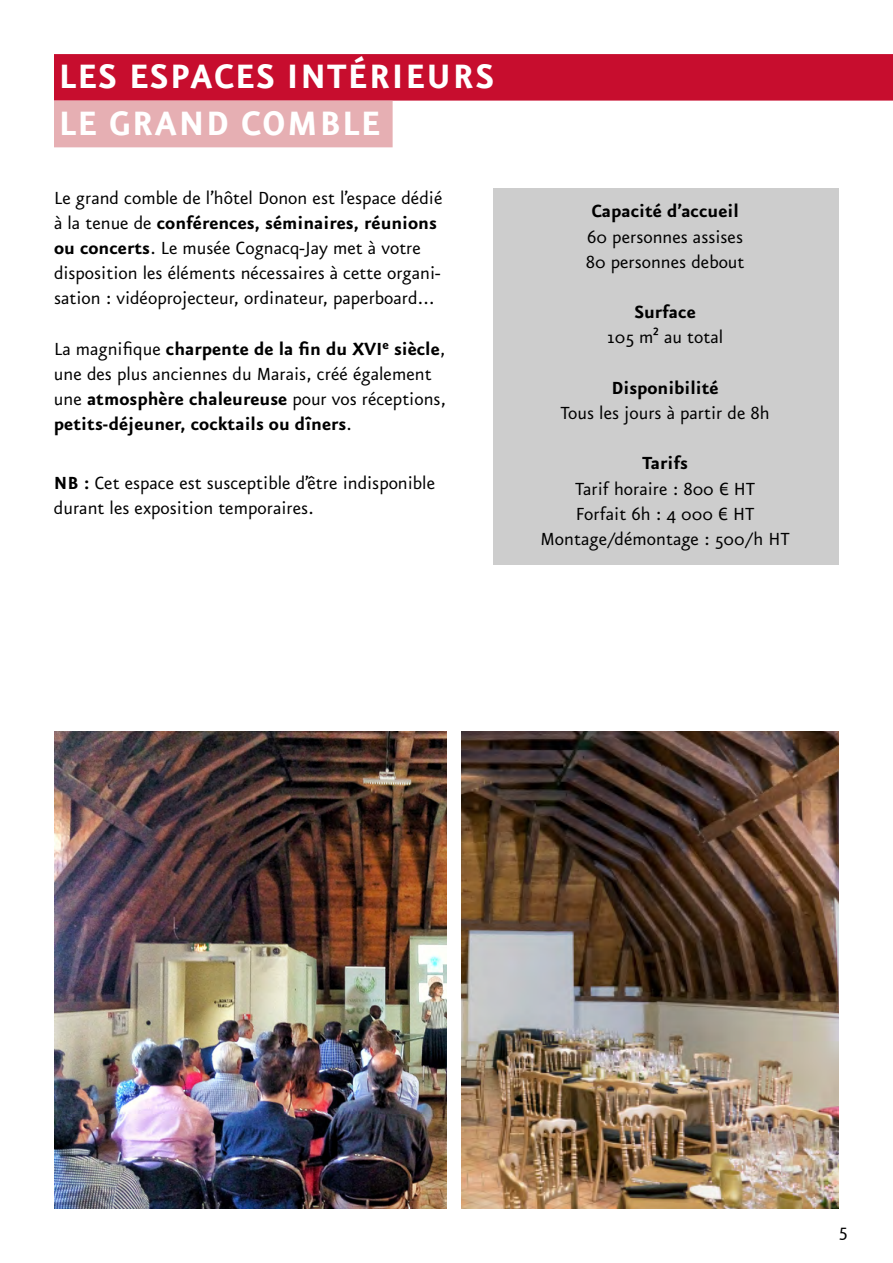
<style>
.page{position:relative;width:893px;height:1263px;background:#fff}
.page>*{position:absolute;margin:0;border:0;box-sizing:border-box;transform-origin:0 0}
.t1{font:700 40.5px/46.8px "Eureka Sans Pro";letter-spacing:.03em;color:#fff}
.t2{font:21px/25.2px "Eureka Sans Pro";color:#000}
.t3{font:700 21px/25.2px "Eureka Sans Pro";color:#000}
.s1{font-weight:700}
.s2{font-weight:400}
</style>
<div class="page">
<img style="left:462px;top:731px;width:377px;height:478px">
<div style="left:493px;top:188px;width:346px;height:376px;background:#cdcdcd"></div>
<img style="left:54px;top:731px;width:392px;height:478px">
<div style="left:54px;top:54px;width:839px;height:47px;background:#c70d2e"></div>
<div style="left:54px;top:101px;width:339px;height:46px;background:#e6afb3"></div>
<h1 class="t1" style="left:58px;top:52px;width:437px">LES ESPACES INTÉRIEURS<br>LE GRAND COMBLE</h1>
<p class="t2" style="left:54px;top:185px;width:390px">Le grand comble de l’hôtel Donon est l’espace dédié à la tenue de <span class="s1">conférences, séminaires, réunions ou concerts</span>. Le musée Cognacq-Jay met à votre disposition les éléments nécessaires à cette organi&shy;sation : vidéoprojecteur, ordinateur, paperboard...</p>
<p class="t3" style="left:54px;top:336px;width:394px"><span class="s2">La magnifique</span> charpente de la fin du XVI<sup>e</sup> siècle<span class="s2">, une des plus anciennes du Marais, créé également une</span> atmosphère chaleureuse <span class="s2">pour vos réceptions, </span>petits-déjeuner, cocktails ou dîners<span class="s2">.</span></p>
<p class="t2" style="left:54px;top:470px;width:383px"><span class="s1">NB :</span> Cet espace est susceptible d’être indisponible durant les exposition temporaires.</p>
<p class="t3" style="left:591px;top:198px;width:149px">Capacité d’accueil</p>
<p class="t2" style="left:586px;top:224px;width:160px">60 personnes assises<br>80 personnes debout</p>
<p class="t3" style="left:634px;top:299px;width:63px">Surface</p>
<p class="t2" style="left:607px;top:324px;width:118px">105 m² au total</p>
<p class="t3" style="left:611px;top:375px;width:109px">Disponibilité</p>
<p class="t2" style="left:560px;top:400px;width:211px">Tous les jours à partir de 8h</p>
<p class="t3" style="left:642px;top:450px;width:47px">Tarifs</p>
<p class="t2" style="left:541px;top:476px;width:251px;text-align:center">Tarif horaire : 800 € HT<br>Forfait 6h : 4 000 € HT<br>Montage/démontage : 500/h HT</p>
<p class="t2" style="left:839px;top:1217px;width:10px">5</p>
</div>
